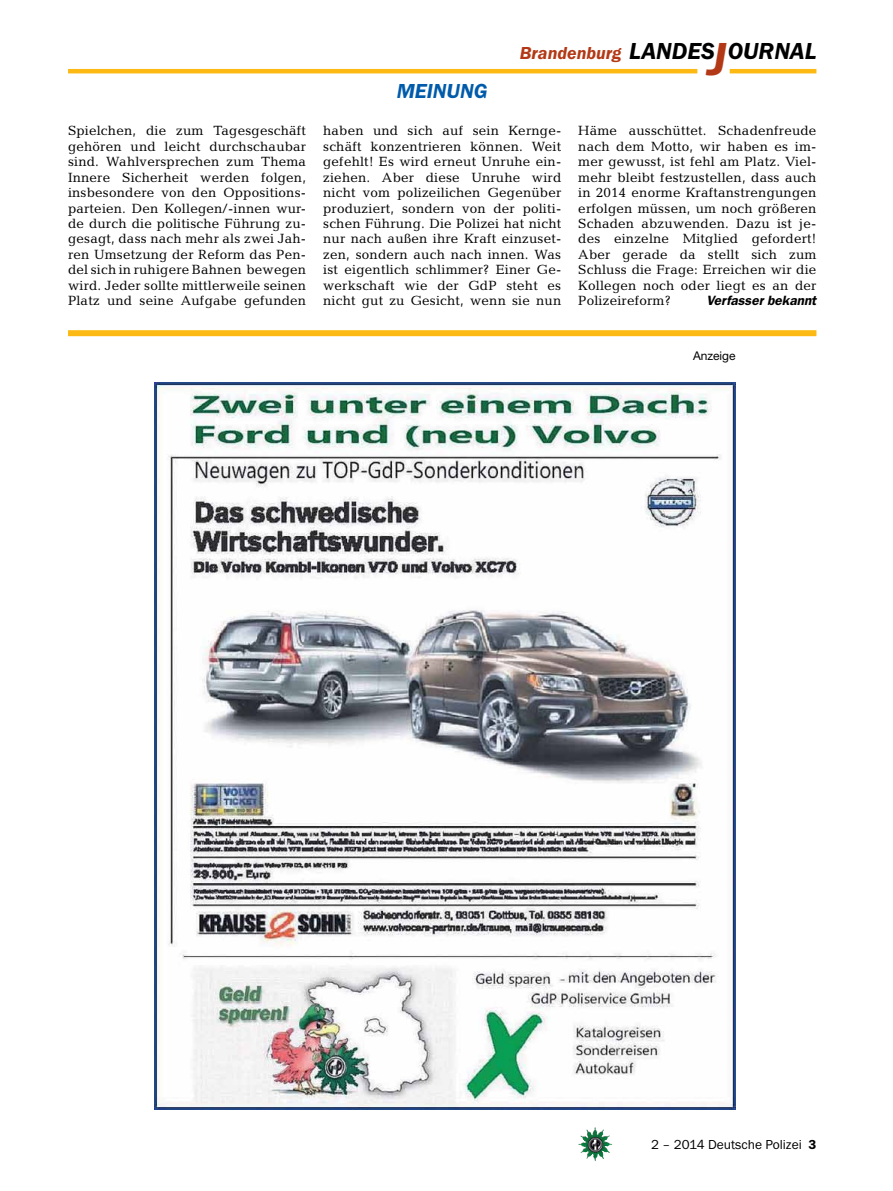
<style>
.page{position:relative;width:893px;height:1191px;background:#fff}
.page>*{position:absolute;margin:0;border:0;box-sizing:border-box;transform-origin:0 0}
.t1{font:italic 600 24px "Franklin Gothic Itc T";color:#000}
._01__RUBRIKENZEILE_o{font:italic 600 21px "Franklin Gothic Itc T";color:#005baa}
.t2{font:italic 600 18px "Franklin Gothic Itc T";color:#b33916}
._09__GRUNDTEXT___Blo{font:13.5px/15.5px "Candida";letter-spacing:.015em;color:#000;text-align:justify}
.t3{font:13.5px "Franklin Gothic Itc T";color:#000}
._09__GRUNDTEXT___Blo-2{font:italic 600 13.5px "Franklin Gothic";color:#000}
.t4{font:12px "Helvetica Neue";color:#000}
.s1{font-size:48px;color:#b33916}
.s2{font-weight:600}
</style>
<div class="page">
<img style="left:578px;top:1127px;width:17px;height:25px">
<hr style="left:730px;top:69px;width:86px;height:4px;background:#fdb913">
<hr style="left:68px;top:69px;width:629px;height:4px;background:#fdb913">
<img style="left:154px;top:382px;width:581px;height:727px">
<div style="left:68px;top:330px;width:748px;height:6px;background:#fdb913"></div>
<p class="_01__RUBRIKENZEILE_o" style="left:397px;top:79px;width:92px">MEINUNG</p>
<p class="t2" style="left:520px;top:42px;width:103px">Brandenburg</p>
<p class="t1" style="left:629px;top:37px;width:189px">LANDES<span class="s1">J</span>OURNAL</p>
<p class="_09__GRUNDTEXT___Blo" style="left:68px;top:123px;width:240px">Spielchen, die zum Tagesgeschäft gehören und leicht durchschaubar sind. Wahlversprechen zum Thema Innere Sicherheit werden folgen, insbesondere von den Oppositions&shy;parteien. Den Kollegen/-innen wur&shy;de durch die politische Führung zu&shy;gesagt, dass nach mehr als zwei Jah&shy;ren Umsetzung der Reform das Pen&shy;del sich in ruhigere Bahnen bewegen wird. Jeder sollte mittlerweile seinen Platz und seine Aufgabe gefunden</p>
<p class="_09__GRUNDTEXT___Blo" style="left:323px;top:123px;width:240px">haben und sich auf sein Kernge&shy;schäft konzentrieren können. Weit gefehlt! Es wird erneut Unruhe ein&shy;ziehen. Aber diese Unruhe wird nicht vom polizeilichen Gegenüber produziert, sondern von der politi&shy;schen Führung. Die Polizei hat nicht nur nach außen ihre Kraft einzuset&shy;zen, sondern auch nach innen. Was ist eigentlich schlimmer? Einer Ge&shy;werkschaft wie der GdP steht es nicht gut zu Gesicht, wenn sie nun</p>
<p class="_09__GRUNDTEXT___Blo" style="left:578px;top:123px;width:240px">Häme ausschüttet. Schadenfreude nach dem Motto, wir haben es im&shy;mer gewusst, ist fehl am Platz. Viel&shy;mehr bleibt festzustellen, dass auch in 2014 enorme Kraftanstrengungen erfolgen müssen, um noch größeren Schaden abzuwenden. Dazu ist je&shy;des einzelne Mitglied gefordert!<br>Aber gerade da stellt sich zum Schluss die Frage: Erreichen wir die Kollegen noch oder liegt es an der Polizeireform?</p>
<p class="_09__GRUNDTEXT___Blo-2" style="left:707px;top:293px;width:111px">Verfasser bekannt</p>
<p class="t4" style="left:693px;top:349px;width:44px">Anzeige</p>
<p class="t3" style="left:651px;top:1136px;width:167px">2 – 2014 Deutsche Polizei <span class="s2">3</span></p>
</div>
